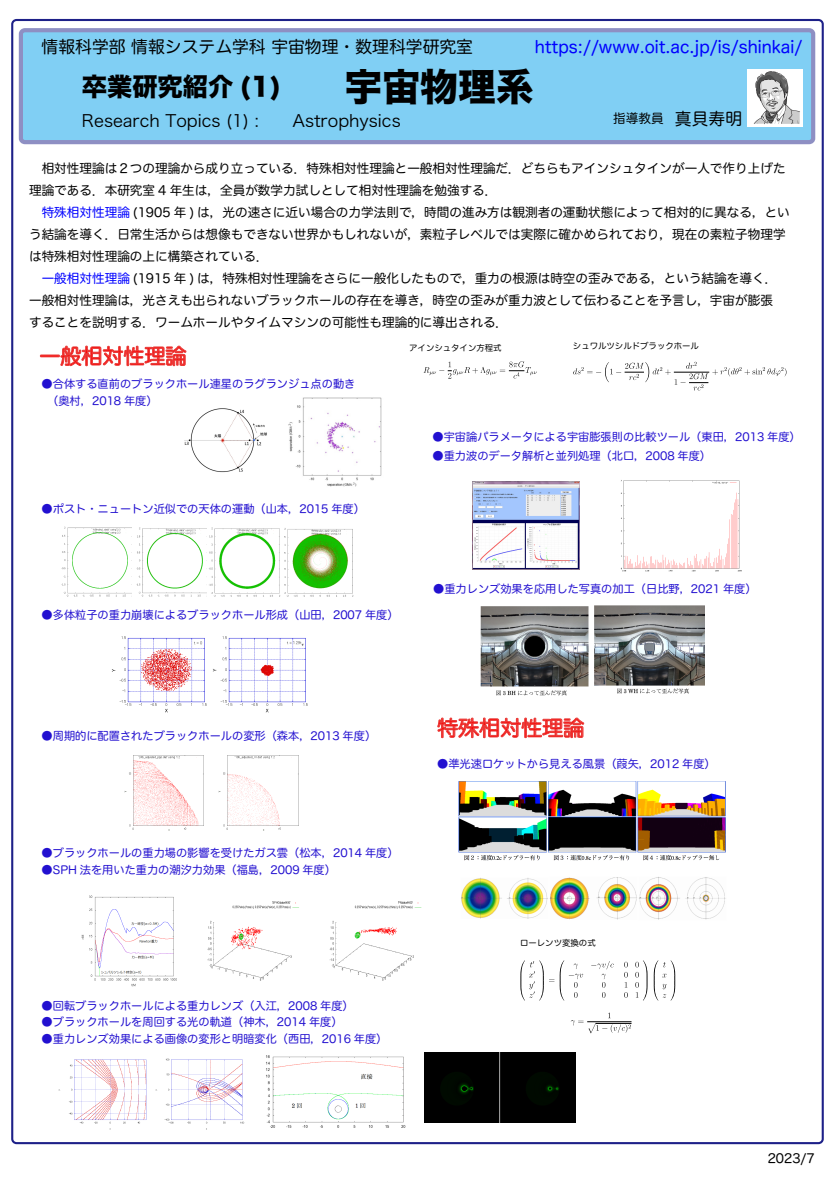
<style>
.page{position:relative;width:835px;height:1180px;background:#fff}
.page>*{position:absolute;margin:0;border:0;box-sizing:border-box;transform-origin:0 0}
.t1{font:37.8px "Hira Kaku Std N W8";color:#000}
.t2{font:25.2px "Hira Kaku Std N W8";color:#000}
.t3{font:21px "Hira Maru Pro W4";color:#f00}
.t4{font:16.8px "Hira Maru Pro W4";color:#00f}
.t5{font:16.8px "Hira Kaku Pro W3";color:#000}
.t6{font:12.6px/22px "Hira Maru Pro W4";color:#000}
.t7{font:11.2px/16.8px "Hira Maru Pro W4";color:#2210d0}
.t8{font:8.4px "Hira Maru Pro W4";color:#000}
.s1{color:#000}
.s2{font-size:21px;color:#000}
.s3{font-size:16.8px}
.s4{color:#00f}
</style>
<div class="page">
<svg style="left:19px;top:28px;width:796px;height:116px"></svg>
<img style="left:461px;top:877px;width:265px;height:43px">
<img style="left:58px;top:1059px;width:89px;height:71px">
<img style="left:155px;top:1058px;width:90px;height:72px">
<img style="left:112px;top:636px;width:95px;height:77px">
<img style="left:213px;top:636px;width:95px;height:77px">
<img style="left:620px;top:480px;width:122px;height:92px">
<svg style="left:520px;top:960px;width:23px;height:40px"></svg>
<svg style="left:549px;top:960px;width:34px;height:40px"></svg>
<svg style="left:591px;top:961px;width:22px;height:37px"></svg>
<svg style="left:624px;top:961px;width:3px;height:37px"></svg>
<svg style="left:635px;top:960px;width:12px;height:40px"></svg>
<svg style="left:653px;top:960px;width:22px;height:40px"></svg>
<hr style="left:587px;top:1021px;width:44px;height:1px;background:#000">
<hr style="left:595px;top:1023px;width:36px;height:1px;background:#000">
<svg style="left:570px;top:1012px;width:60px;height:21px"></svg>
<svg style="left:423px;top:361px;width:113px;height:18px"></svg>
<svg style="left:573px;top:362px;width:213px;height:28px"></svg>
<svg style="left:40px;top:346px;width:146px;height:20px"></svg>
<img style="left:81px;top:895px;width:96px;height:92px">
<img style="left:124px;top:755px;width:80px;height:76px">
<img style="left:218px;top:755px;width:81px;height:76px">
<img style="left:472px;top:482px;width:107px;height:87px">
<img style="left:458px;top:781px;width:268px;height:80px">
<img style="left:266px;top:1055px;width:140px;height:73px">
<img style="left:207px;top:901px;width:215px;height:80px">
<svg style="left:437px;top:717px;width:147px;height:21px"></svg>
<img style="left:61px;top:526px;width:71px;height:71px">
<img style="left:136px;top:527px;width:71px;height:70px">
<img style="left:284px;top:528px;width:70px;height:69px">
<img style="left:209px;top:527px;width:72px;height:70px">
<img style="left:747px;top:69px;width:55px;height:58px">
<img style="left:424px;top:1052px;width:151px;height:70px">
<img style="left:288px;top:397px;width:94px;height:90px">
<img style="left:184px;top:408px;width:83px;height:65px">
<img style="left:594px;top:605px;width:110px;height:89px">
<img style="left:480px;top:606px;width:109px;height:89px">
<h3 class="t4" style="left:42px;top:32px;width:762px"><span class="s1">情報科学部 情報システム学科 宇宙物理・数理科学研究室</span> <span class="s2">　</span> https://www.oit.ac.jp/is/shinkai/</h3>
<h2 class="t2" style="left:82px;top:73px;width:201px">卒業研究紹介 (1)</h2>
<h1 class="t1" style="left:344px;top:66px;width:190px">宇宙物理系</h1>
<h3 class="t5" style="left:82px;top:106px;width:178px">Research Topics (1) :</h3>
<h3 class="t5" style="left:292px;top:106px;width:110px">Astrophysics</h3>
<p class="t6" style="left:613px;top:107px;width:130px">指導教員 <span class="s3">真貝寿明</span></p>
<p class="t6" style="left:29px;top:156px;width:757px">　相対性理論は２つの理論から成り立っている．特殊相対性理論と一般相対性理論だ．どちらもアインシュタインが一人で作り上げた理論である．本研究室 4 年生は，全員が数学力試しとして相対性理論を勉強する．</p>
<p class="t6" style="left:29px;top:200px;width:762px;text-indent:13px"><span class="s4">特殊相対性理論</span> (1905 年 ) は，光の速さに近い場合の力学法則で，時間の進み方は観測者の運動状態によって相対的に異なる，という結論を導く．日常生活からは想像もできない世界かもしれないが，素粒子レベルでは実際に確かめられており，現在の素粒子物理学は特殊相対性理論の上に構築されている．</p>
<p class="t6" style="left:29px;top:267px;width:749px;text-indent:13px"><span class="s4">一般相対性理論</span> (1915 年 ) は，特殊相対性理論をさらに一般化したもので，重力の根源は時空の歪みである，という結論を導く．一般相対性理論は，光さえも出られないブラックホールの存在を導き，時空の歪みが重力波として伝わることを予言し，宇宙が膨張することを説明する．ワームホールやタイムマシンの可能性も理論的に導出される．</p>
<h3 class="t3" style="left:39px;top:338px;width:148px">一般相対性理論</h3>
<p class="t7" style="left:42px;top:374px;width:315px">●合体する直前のブラックホール連星のラグランジュ点の動き　（奥村，2018 年度）</p>
<p class="t7" style="left:42px;top:499px;width:325px">●ポスト・ニュートン近似での天体の運動（山本，2015 年度）</p>
<p class="t8" style="left:409px;top:340px;width:94px">アインシュタイン方程式</p>
<p class="t8" style="left:573px;top:339px;width:127px">シュワルツシルドブラックホール</p>
<p class="t7" style="left:432px;top:427px;width:370px">●宇宙論パラメータによる宇宙膨張則の比較ツール（東田，2013 年度）</p>
<p class="t7" style="left:432px;top:447px;width:280px">●重力波のデータ解析と並列処理（北口，2008 年度）</p>
<p class="t7" style="left:42px;top:605px;width:358px">●多体粒子の重力崩壊によるブラックホール形成（山田，2007 年度）</p>
<p class="t7" style="left:433px;top:580px;width:325px">●重力レンズ効果を応用した写真の加工（日比野，2021 年度）</p>
<p class="t7" style="left:42px;top:727px;width:336px">●周期的に配置されたブラックホールの変形（森本，2013 年度）</p>
<p class="t7" style="left:42px;top:844px;width:358px">●ブラックホールの重力場の影響を受けたガス雲（松本，2014 年度）</p>
<p class="t7" style="left:42px;top:861px;width:296px">●SPH 法を用いた重力の潮汐力効果（福島，2009 年度）</p>
<p class="t7" style="left:42px;top:996px;width:314px">●回転ブラックホールによる重力レンズ（入江，2008 年度）</p>
<p class="t7" style="left:42px;top:1013px;width:302px">●ブラックホールを周回する光の軌道（神木，2014 年度）</p>
<p class="t7" style="left:42px;top:1030px;width:347px">●重力レンズ効果による画像の変形と明暗変化（西田，2016 年度）</p>
<p class="t7" style="left:437px;top:755px;width:280px">●準光速ロケットから見える風景（葭矢，2012 年度）</p>
<p class="t8" style="left:520px;top:935px;width:77px">ローレンツ変換の式</p>
<p class="t6" style="left:742px;top:1146px;width:74px">　　2023/7</p>
</div>
